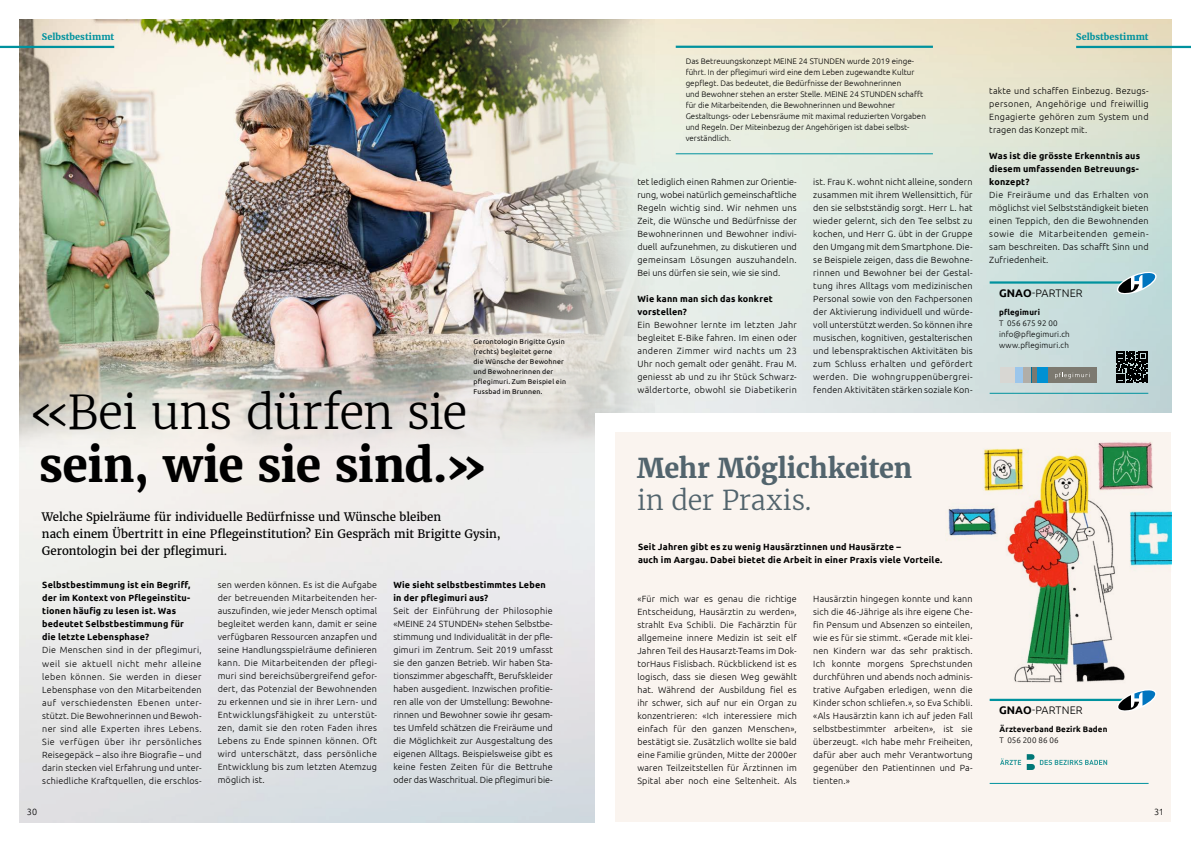
<style>
.page{position:relative;width:1191px;height:842px;background:#fff}
.page>*{position:absolute;margin:0;border:0;box-sizing:border-box;transform-origin:0 0}
.t1{font:700 46px "Merriweather";letter-spacing:-.015em;color:#000}
.t2{font:300 46px "Merriweather";letter-spacing:-.015em;color:#000}
.t3{font:700 27px "Merriweather";letter-spacing:-.015em;color:#52646d}
.t4{font:300 27px "Merriweather";letter-spacing:-.005em;color:#52646d}
.t5{font:11.5px/17px "Merriweather";color:#000}
.t6{font:300 11px "Ubuntu";letter-spacing:.005em;color:#000}
.t7{font:300 9px/13px "Ubuntu";letter-spacing:.02em;color:#000;text-align:justify}
.t8{font:700 9px/13px "Ubuntu";letter-spacing:.02em;color:#000}
.t9{font:700 9px "Merriweather";letter-spacing:.005em;color:#00929e}
.t10{font:300 8px/11px "Ubuntu";letter-spacing:.005em;color:#000}
.t11{font:700 8px "Ubuntu";letter-spacing:.02em;color:#000}
.t12{font:7px/10px "Ubuntu";letter-spacing:.025em;color:#000}
.s1{font-weight:700}
</style>
<div class="page">
<img style="left:20px;top:20px;width:1151px;height:802px">
<img style="left:20px;top:20px;width:634px;height:433px">
<div style="left:595px;top:413px;width:586px;height:416px;background:#fff"></div>
<div style="left:615px;top:432px;width:556px;height:390px;background:#faf4ef"></div>
<hr style="left:989px;top:281px;width:144px;height:3px;background:#00929e">
<svg style="left:1115px;top:271px;width:43px;height:24px"></svg>
<div style="left:1023px;top:367px;width:7px;height:16px;background:#b1aea8"></div>
<svg style="left:1030px;top:367px;width:2px;height:16px"></svg>
<div style="left:1000px;top:367px;width:15px;height:16px;background:#d8d7d3"></div>
<div style="left:1032px;top:367px;width:5px;height:16px;background:#7c7970"></div>
<div style="left:1015px;top:367px;width:8px;height:16px;background:#9cc6eb"></div>
<div style="left:1037px;top:367px;width:11px;height:16px;background:#0091d3"></div>
<div style="left:1048px;top:367px;width:49px;height:16px;background:#7c7970"></div>
<svg style="left:1055px;top:373px;width:35px;height:5px"></svg>
<hr style="left:989px;top:393px;width:159px;height:1px;background:#00929e">
<div style="left:1114px;top:350px;width:34px;height:34px;background:#c4d8d8"></div>
<svg style="left:1116px;top:351px;width:31px;height:32px"></svg>
<hr style="left:0;top:46px;width:114px;height:2px;background:#00929e">
<hr style="left:1076px;top:46px;width:115px;height:2px;background:#00929e">
<hr style="left:675px;top:154px;width:258px;height:1px;background:#00929e">
<hr style="left:675px;top:46px;width:258px;height:2px;background:#00929e">
<img style="left:948px;top:442px;width:223px;height:241px">
<hr style="left:989px;top:699px;width:144px;height:2px;background:#00929e">
<svg style="left:1115px;top:689px;width:41px;height:22px"></svg>
<hr style="left:989px;top:783px;width:159px;height:1px;background:#00929e">
<svg style="left:1000px;top:754px;width:107px;height:16px"></svg>
<svg style="left:425px;top:292px;width:148px;height:148px;background:#c4bfb9"></svg>
<svg style="left:471px;top:292px;width:148px;height:148px;background:#d5d2cc"></svg>
<p class="t9" style="left:42px;top:31px;width:74px">Selbstbestimmt</p>
<p class="t9" style="left:1076px;top:31px;width:74px">Selbstbestimmt</p>
<p class="t10" style="left:685px;top:56px;width:242px">Das Betreuungskonzept MEINE 24 STUNDEN wurde 2019 einge&shy;führt. In der pflegimuri wird eine dem Leben zugewandte Kultur gepflegt. Das bedeutet, die Bedürfnisse der Bewohnerinnen<br>und Bewohner stehen an erster Stelle. MEINE 24 STUNDEN schafft für die Mitarbeitenden, die Bewohnerinnen und Bewohner Gestaltungs- oder Lebensräume mit maximal reduzierten Vorgaben und Regeln. Der Miteinbezug der Angehörigen ist dabei selbst&shy;verständlich.</p>
<p class="t7" style="left:989px;top:84px;width:161px">takte und schaffen Einbezug. Bezugs&shy;personen, Angehörige und freiwillig Engagierte gehören zum System und tragen das Konzept mit.</p>
<p class="t8" style="left:989px;top:149px;width:152px">Was ist die grösste Erkenntnis aus diesem umfassenden Betreuungs&shy;konzept?</p>
<p class="t7" style="left:989px;top:188px;width:161px">Die Freiräume und das Erhalten von möglichst viel Selbstständigkeit bieten einen Teppich, den die Bewohnenden sowie die Mitarbeitenden gemein&shy;sam beschreiten. Das schafft Sinn und Zufriedenheit.</p>
<p class="t7" style="left:637px;top:176px;width:161px">tet lediglich einen Rahmen zur Orientie&shy;rung, wobei natürlich gemeinschaftliche Regeln wichtig sind. Wir nehmen uns Zeit, die Wünsche und Bedürfnisse der Bewohnerinnen und Bewohner indivi&shy;duell aufzunehmen, zu diskutieren und gemeinsam Lösungen auszuhandeln.<br>Bei uns dürfen sie sein, wie sie sind.</p>
<p class="t8" style="left:637px;top:293px;width:137px">Wie kann man sich das konkret vorstellen?</p>
<p class="t7" style="left:637px;top:318px;width:161px">Ein Bewohner lernte im letzten Jahr begleitet E-Bike fahren. Im einen oder anderen Zimmer wird nachts um 23<br>Uhr noch gemalt oder genäht. Frau M. geniesst ab und zu ihr Stück Schwarz&shy;wäldertorte, obwohl sie Diabetikerin</p>
<p class="t7" style="left:813px;top:175px;width:161px">ist. Frau K. wohnt nicht alleine, sondern zusammen mit ihrem Wellensittich, für den sie selbstständig sorgt. Herr L. hat wieder gelernt, sich den Tee selbst zu kochen, und Herr G. übt in der Gruppe den Umgang mit dem Smartphone. Die&shy;se Beispiele zeigen, dass die Bewohne&shy;rinnen und Bewohner bei der Gestal&shy;tung ihres Alltags vom medizinischen Personal sowie von den Fachpersonen der Aktivierung individuell und würde&shy;voll unterstützt werden. So können ihre musischen, kognitiven, gestalterischen und lebenspraktischen Aktivitäten bis zum Schluss erhalten und gefördert werden. Die wohngruppenübergrei&shy;fenden Aktivitäten stärken soziale Kon-</p>
<p class="t6" style="left:999px;top:287px;width:85px"><span class="s1">GNAO</span>-PARTNER</p>
<p class="t11" style="left:999px;top:307px;width:43px">pflegimuri</p>
<p class="t10" style="left:999px;top:317px;width:72px">T 056 675 92 00 info@pflegimuri.ch www.pflegimuri.ch</p>
<p class="t12" style="left:473px;top:336px;width:94px">Gerontologin Brigitte Gysin (rechts) begleitet gerne<br>die Wünsche der Bewohner und Bewohnerinnen der pflegimuri. Zum Beispiel ein<br>Fussbad im Brunnen.</p>
<h1 class="t2" style="left:28px;top:381px;width:441px">«Bei uns dürfen sie</h1>
<h1 class="t1" style="left:39px;top:434px;width:451px">sein, wie sie sind.»</h1>
<h2 class="t3" style="left:637px;top:450px;width:276px">Mehr Möglichkeiten</h2>
<h2 class="t4" style="left:637px;top:482px;width:176px">in der Praxis.</h2>
<p class="t8" style="left:638px;top:540px;width:306px">Seit Jahren gibt es zu wenig Hausärztinnen und Hausärzte –<br>auch im Aargau. Dabei bietet die Arbeit in einer Praxis viele Vorteile.</p>
<p class="t7" style="left:813px;top:592px;width:161px">Hausärztin hingegen konnte und kann sich die 46-Jährige als ihre eigene Che&shy;fin Pensum und Absenzen so einteilen, wie es für sie stimmt. «Gerade mit klei&shy;nen Kindern war das sehr praktisch.<br>Ich konnte morgens Sprechstunden durchführen und abends noch adminis&shy;trative Aufgaben erledigen, wenn die Kinder schon schliefen.», so Eva Schibli. «Als Hausärztin kann ich auf jeden Fall selbstbestimmter arbeiten», ist sie überzeugt. «Ich habe mehr Freiheiten, dafür aber auch mehr Verantwortung gegenüber den Patientinnen und Pa&shy;tienten.»</p>
<p class="t5" style="left:42px;top:508px;width:460px">Welche Spielräume für individuelle Bedürfnisse und Wünsche bleiben<br>nach einem Übertritt in eine Pflegeinstitution? Ein Gespräch mit Brigitte Gysin,<br>Gerontologin bei der pflegimuri.</p>
<p class="t8" style="left:42px;top:578px;width:149px">Selbstbestimmung ist ein Begriff, der im Kontext von Pflegeinstitu&shy;tionen häufig zu lesen ist. Was bedeutet Selbstbestimmung für die letzte Lebensphase?</p>
<p class="t7" style="left:42px;top:643px;width:161px">Die Menschen sind in der pflegimuri, weil sie aktuell nicht mehr alleine leben können. Sie werden in dieser Lebensphase von den Mitarbeitenden auf verschiedensten Ebenen unter&shy;stützt. Die Bewohnerinnen und Bewoh&shy;ner sind alle Experten ihres Lebens.<br>Sie verfügen über ihr persönliches Reisegepäck – also ihre Biografie – und darin stecken viel Erfahrung und unter&shy;schiedliche Kraftquellen, die erschlos-</p>
<p class="t7" style="left:218px;top:578px;width:161px">sen werden können. Es ist die Aufgabe der betreuenden Mitarbeitenden her&shy;auszufinden, wie jeder Mensch optimal begleitet werden kann, damit er seine verfügbaren Ressourcen anzapfen und seine Handlungsspielräume definieren kann. Die Mitarbeitenden der pflegi&shy;muri sind bereichsübergreifend gefor&shy;dert, das Potenzial der Bewohnenden zu erkennen und sie in ihrer Lern- und Entwicklungsfähigkeit zu unterstüt&shy;zen, damit sie den roten Faden ihres Lebens zu Ende spinnen können. Oft wird unterschätzt, dass persönliche Entwicklung bis zum letzten Atemzug möglich ist.</p>
<p class="t8" style="left:393px;top:578px;width:154px">Wie sieht selbstbestimmtes Leben in der pflegimuri aus?</p>
<p class="t7" style="left:393px;top:604px;width:161px">Seit der Einführung der Philosophie «MEINE 24 STUNDEN» stehen Selbstbe&shy;stimmung und Individualität in der pfle&shy;gimuri im Zentrum. Seit 2019 umfasst sie den ganzen Betrieb. Wir haben Sta&shy;tionszimmer abgeschafft, Berufskleider haben ausgedient. Inzwischen profitie&shy;ren alle von der Umstellung: Bewohne&shy;rinnen und Bewohner sowie ihr gesam&shy;tes Umfeld schätzen die Freiräume und die Möglichkeit zur Ausgestaltung des eigenen Alltags. Beispielsweise gibt es keine festen Zeiten für die Bettruhe oder das Waschritual. Die pflegimuri bie-</p>
<p class="t7" style="left:637px;top:592px;width:161px">«Für mich war es genau die richtige Entscheidung, Hausärztin zu werden», strahlt Eva Schibli. Die Fachärztin für allgemeine innere Medizin ist seit elf Jahren Teil des Hausarzt-Teams im Dok&shy;torHaus Fislisbach. Rückblickend ist es logisch, dass sie diesen Weg gewählt hat. Während der Ausbildung fiel es ihr schwer, sich auf nur ein Organ zu konzentrieren: «Ich interessiere mich einfach für den ganzen Menschen», bestätigt sie. Zusätzlich wollte sie bald eine Familie gründen, Mitte der 2000er waren Teilzeitstellen für Ärztinnen im Spital aber noch eine Seltenheit. Als</p>
<p class="t6" style="left:999px;top:704px;width:85px"><span class="s1">GNAO</span>-PARTNER</p>
<p class="t11" style="left:999px;top:724px;width:109px">Ärzteverband Bezirk Baden</p>
<p class="t10" style="left:999px;top:735px;width:61px">T 056 200 86 06</p>
<p class="t7" style="left:27px;top:805px;width:12px">30</p>
<p class="t7" style="left:1154px;top:805px;width:11px">31</p>
</div>
